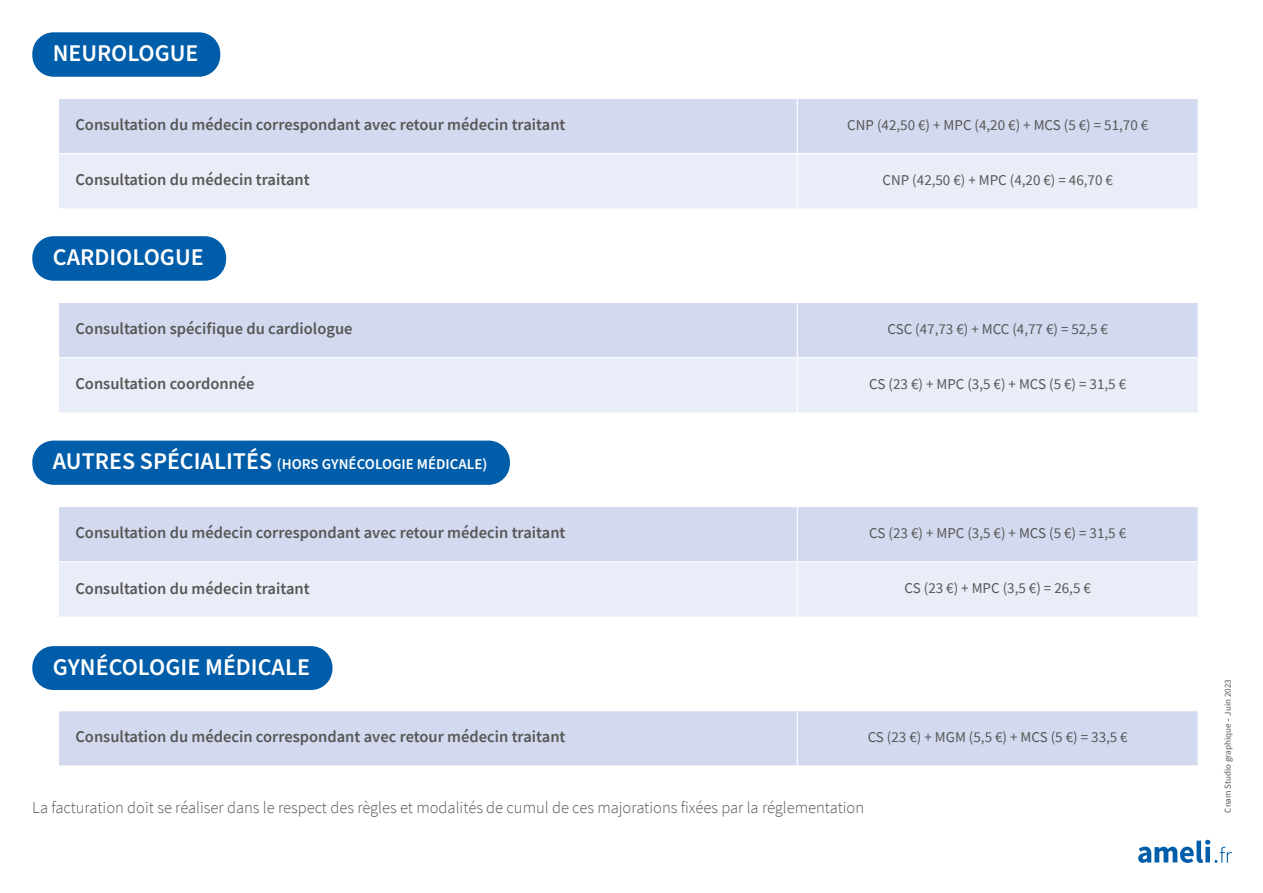
<style>
.page{position:relative;width:1263px;height:893px;background:#fff}
.page>*{position:absolute;margin:0;border:0;box-sizing:border-box;transform-origin:0 0}
.t1{font:600 24px "Source Sans Pro";color:#fff}
.t2{font:600 16.5px "Source Sans Pro";color:#575756}
.t3{font:300 16.5px "Source Sans Pro";color:#575756}
.t4{font:15px "Source Sans Pro";color:#575756}
.t5{font:600 15px "Source Sans Pro";color:#fff}
.t6{font:9px "Source Sans Pro";color:#575756}
.s1{font-size:24px}
</style>
<div class="page">
<div style="left:59px;top:507px;width:1138px;height:54px;background:#d3daf0"></div>
<div style="left:59px;top:562px;width:1138px;height:55px;background:#e9edf8"></div>
<hr style="left:797px;top:507px;width:1px;height:54px;background:#fff">
<hr style="left:797px;top:562px;width:1px;height:55px;background:#fff">
<div style="left:59px;top:711px;width:1138px;height:54px;background:#d3daf0"></div>
<hr style="left:797px;top:711px;width:1px;height:54px;background:#fff">
<div style="left:59px;top:303px;width:1138px;height:54px;background:#d3daf0"></div>
<div style="left:59px;top:358px;width:1138px;height:54px;background:#e9edf8"></div>
<hr style="left:797px;top:303px;width:1px;height:54px;background:#fff">
<hr style="left:797px;top:358px;width:1px;height:54px;background:#fff">
<div style="left:59px;top:99px;width:1138px;height:54px;background:#d3daf0"></div>
<div style="left:59px;top:154px;width:1138px;height:54px;background:#e9edf8"></div>
<hr style="left:797px;top:99px;width:1px;height:54px;background:#fff">
<hr style="left:797px;top:154px;width:1px;height:54px;background:#fff">
<div style="left:32px;top:32px;width:188px;height:45px;background:#005da9;border-radius:21px"></div>
<div style="left:32px;top:236px;width:194px;height:45px;background:#005da9;border-radius:21px"></div>
<div style="left:32px;top:441px;width:478px;height:44px;background:#005da9;border-radius:21px"></div>
<div style="left:32px;top:646px;width:300px;height:44px;background:#005da9;border-radius:21px"></div>
<svg style="left:1138px;top:840px;width:94px;height:23px"></svg>
<h1 class="t1" style="left:53px;top:37px;width:147px">NEUROLOGUE</h1>
<p class="t2" style="left:75px;top:114px;width:492px">Consultation du médecin correspondant avec retour médecin traitant</p>
<p class="t4" style="left:847px;top:115px;width:302px">CNP (42,50 €) + MPC (4,20 €) + MCS (5 €) = 51,70 €</p>
<p class="t2" style="left:75px;top:169px;width:236px">Consultation du médecin traitant</p>
<p class="t4" style="left:882px;top:170px;width:232px">CNP (42,50 €) + MPC (4,20 €) = 46,70 €</p>
<h1 class="t1" style="left:53px;top:241px;width:152px">CARDIOLOGUE</h1>
<p class="t2" style="left:75px;top:318px;width:279px">Consultation spécifique du cardiologue</p>
<p class="t4" style="left:887px;top:319px;width:222px">CSC (47,73 €) + MCC (4,77 €) = 52,5 €</p>
<p class="t2" style="left:75px;top:373px;width:181px">Consultation coordonnée</p>
<p class="t4" style="left:869px;top:374px;width:258px">CS (23 €) + MPC (3,5 €) + MCS (5 €) = 31,5 €</p>
<p class="t5" style="left:53px;top:454px;width:436px"><span class="s1">AUTRES SPÉCIALITÉS</span> (HORS GYNÉCOLOGIE MÉDICALE)</p>
<p class="t2" style="left:75px;top:522px;width:492px">Consultation du médecin correspondant avec retour médecin traitant</p>
<p class="t4" style="left:869px;top:523px;width:258px">CS (23 €) + MPC (3,5 €) + MCS (5 €) = 31,5 €</p>
<p class="t2" style="left:75px;top:577px;width:236px">Consultation du médecin traitant</p>
<p class="t4" style="left:905px;top:578px;width:188px">CS (23 €) + MPC (3,5 €) = 26,5 €</p>
<h1 class="t1" style="left:53px;top:651px;width:259px">GYNÉCOLOGIE MÉDICALE</h1>
<p class="t2" style="left:75px;top:726px;width:492px">Consultation du médecin correspondant avec retour médecin traitant</p>
<p class="t4" style="left:868px;top:727px;width:261px">CS (23 €) + MGM (5,5 €) + MCS (5 €) = 33,5 €</p>
<p class="t3" style="left:32px;top:797px;width:833px">La facturation doit se réaliser dans le respect des règles et modalités de cumul de ces majorations fixées par la réglementation</p>
<p class="t6" style="left:1222px;top:813px;width:135px;rotate:-90deg">Cnam Studio graphique – Juin 2023</p>
</div>
